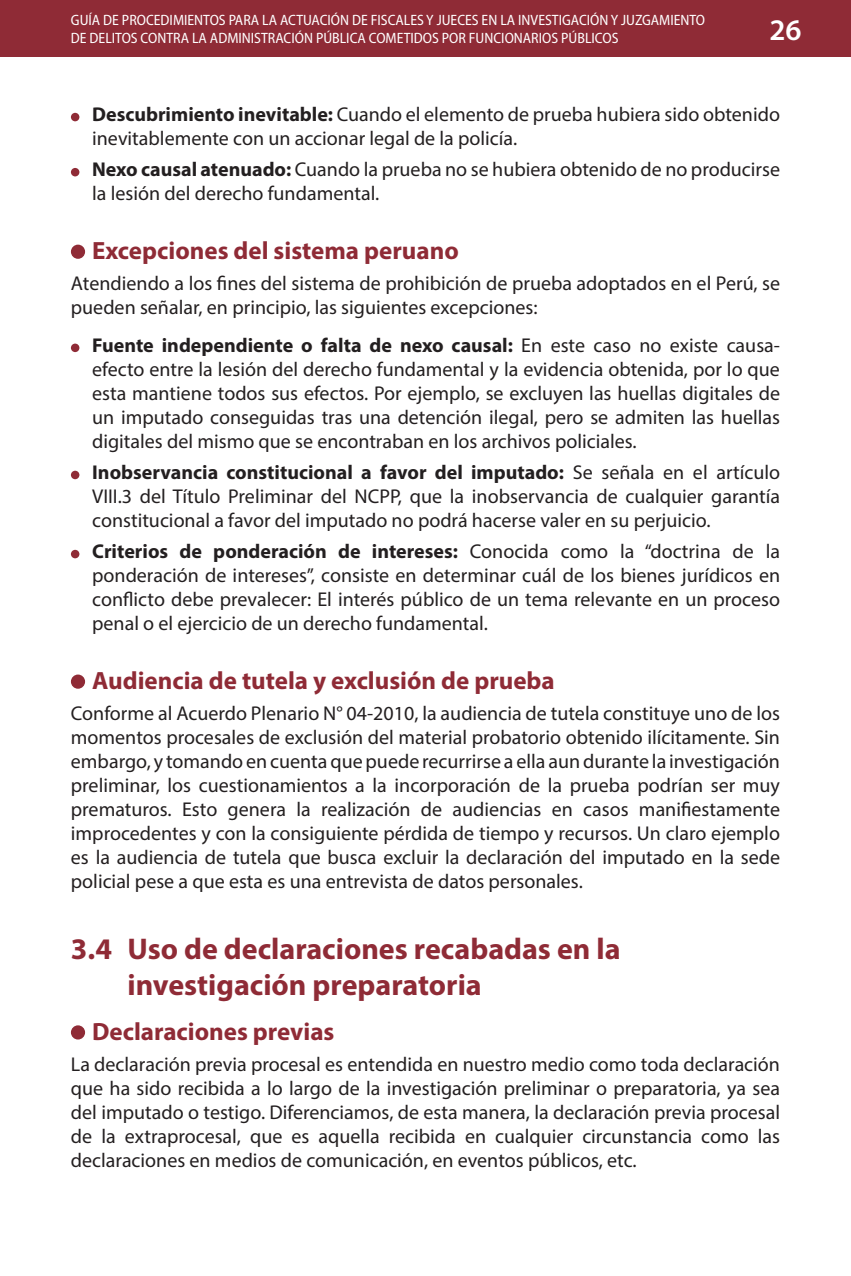
<style>
.page{position:relative;width:851px;height:1276px;background:#fff}
.page>*{position:absolute;margin:0;border:0;box-sizing:border-box;transform-origin:0 0}
.subtitulo01{font:700 30px/36px "Myriad Pro";color:#8f2b36}
.t1{font:600 30px "Myriad Pro";color:#fff}
.subtitulo02{font:700 25px "Myriad Pro";color:#8f2b36}
.cuerpo{font:20px/24px "Myriad Pro";color:#231f20;text-align:justify}
.bullet01{font:20px/24px "Myriad Pro";color:#231f20;text-align:justify}
.t2{font:semi-condensed 15px/18px "Myriad Pro";color:#fff}
.s1{font-weight:700}
</style>
<div class="page">
<div style="left:0;top:0;width:850px;height:57px;background:#8f2b36"></div>
<div style="left:71px;top:113px;width:8px;height:8px;background:#8f2b36;border-radius:50%"></div>
<div style="left:71px;top:168px;width:8px;height:8px;background:#8f2b36;border-radius:50%"></div>
<div style="left:71px;top:245px;width:14px;height:14px;background:#8f2b36;border-radius:50%"></div>
<div style="left:71px;top:343px;width:8px;height:9px;background:#8f2b36;border-radius:50%"></div>
<div style="left:71px;top:471px;width:8px;height:8px;background:#8f2b36;border-radius:50%"></div>
<div style="left:71px;top:550px;width:8px;height:8px;background:#8f2b36;border-radius:50%"></div>
<div style="left:71px;top:674px;width:14px;height:15px;background:#8f2b36;border-radius:50%"></div>
<div style="left:71px;top:1025px;width:14px;height:14px;background:#8f2b36;border-radius:50%"></div>
<p class="t2" style="left:71px;top:11px;width:635px">GUÍA DE PROCEDIMIENTOS PARA LA ACTUACIÓN DE FISCALES Y JUECES EN LA INVESTIGACIÓN Y JUZGAMIENTO<br>DE DELITOS CONTRA LA ADMINISTRACIÓN PÚBLICA COMETIDOS POR FUNCIONARIOS PÚBLICOS</p>
<h1 class="t1" style="left:769px;top:10px;width:34px">26</h1>
<p class="bullet01" style="left:92px;top:102px;width:689px"><span class="s1">Descubrimiento inevitable:</span> Cuando el elemento de prueba hubiera sido obtenido inevitablemente con un accionar legal de la policía.</p>
<p class="bullet01" style="left:92px;top:157px;width:689px"><span class="s1">Nexo causal atenuado:</span> Cuando la prueba no se hubiera obtenido de no producirse la lesión del derecho fundamental.</p>
<p class="subtitulo02" style="left:92px;top:234px;width:368px">Excepciones del sistema peruano</p>
<p class="cuerpo" style="left:71px;top:271px;width:710px">Atendiendo a los fines del sistema de prohibición de prueba adoptados en el Perú, se pueden señalar, en principio, las siguientes excepciones:</p>
<p class="bullet01" style="left:92px;top:333px;width:689px"><span class="s1">Fuente independiente o falta de nexo causal:</span> En este caso no existe causa&shy;efecto entre la lesión del derecho fundamental y la evidencia obtenida, por lo que esta mantiene todos sus efectos. Por ejemplo, se excluyen las huellas digitales de un imputado conseguidas tras una detención ilegal, pero se admiten las huellas digitales del mismo que se encontraban en los archivos policiales.</p>
<p class="bullet01" style="left:92px;top:460px;width:689px"><span class="s1">Inobservancia constitucional a favor del imputado:</span> Se señala en el artículo VIII.3 del Título Preliminar del NCPP, que la inobservancia de cualquier garantía constitucional a favor del imputado no podrá hacerse valer en su perjuicio.</p>
<p class="bullet01" style="left:92px;top:539px;width:689px"><span class="s1">Criterios de ponderación de intereses:</span> Conocida como la “doctrina de la ponderación de intereses”, consiste en determinar cuál de los bienes jurídicos en conflicto debe prevalecer: El interés público de un tema relevante en un proceso penal o el ejercicio de un derecho fundamental.</p>
<p class="subtitulo02" style="left:92px;top:664px;width:464px">Audiencia de tutela y exclusión de prueba</p>
<p class="cuerpo" style="left:71px;top:701px;width:710px">Conforme al Acuerdo Plenario N° 04-2010, la audiencia de tutela constituye uno de los momentos procesales de exclusión del material probatorio obtenido ilícitamente. Sin embargo, y tomando en cuenta que puede recurrirse a ella aun durante la investigación preliminar, los cuestionamientos a la incorporación de la prueba podrían ser muy prematuros. Esto genera la realización de audiencias en casos manifiestamente improcedentes y con la consiguiente pérdida de tiempo y recursos. Un claro ejemplo es la audiencia de tutela que busca excluir la declaración del imputado en la sede policial pese a que esta es una entrevista de datos personales.</p>
<p class="subtitulo01" style="left:128px;top:930px;width:494px;text-indent:-57px">3.4 Uso de declaraciones recabadas en la investigación preparatoria</p>
<p class="subtitulo02" style="left:92px;top:1014px;width:244px">Declaraciones previas</p>
<p class="cuerpo" style="left:71px;top:1051px;width:710px">La declaración previa procesal es entendida en nuestro medio como toda declaración que ha sido recibida a lo largo de la investigación preliminar o preparatoria, ya sea del imputado o testigo. Diferenciamos, de esta manera, la declaración previa procesal de la extraprocesal, que es aquella recibida en cualquier circunstancia como las declaraciones en medios de comunicación, en eventos públicos, etc.</p>
</div>
